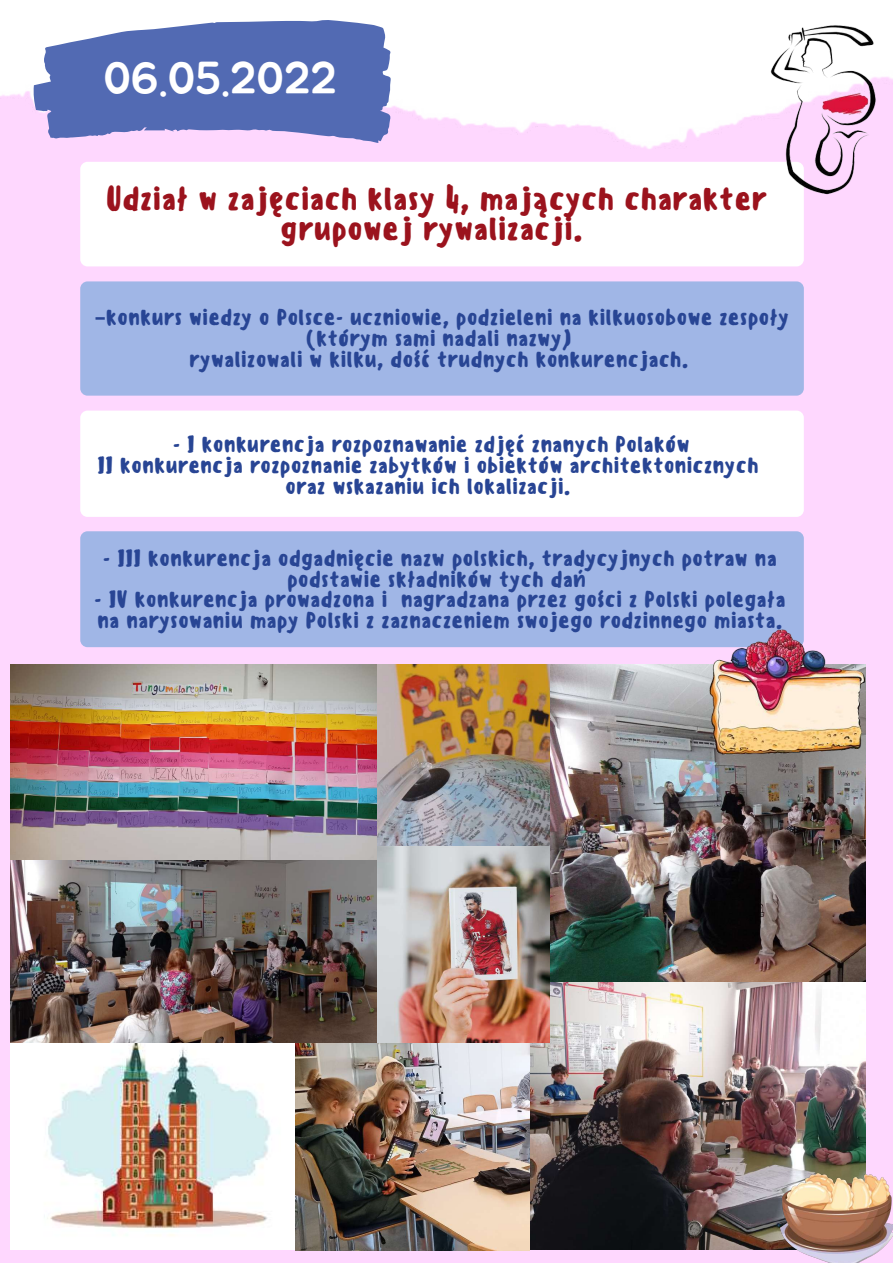
<style>
.page{position:relative;width:893px;height:1263px;background:#fed7fe}
.page>*{position:absolute;margin:0;border:0;box-sizing:border-box;transform-origin:0 0}
.t1{font:45px "Jua";color:#fff}
.t2{font:500 31.95px/30.4px "Sensei";color:#9b131d;text-align:center}
.t3{font:500 22.05px/20.9px "Sensei";color:#284594;text-align:center}
.s1{font-family:"Noto Sans Gurmukhi";font-weight:700}
</style>
<div class="page">
<div style="left:80px;top:162px;width:724px;height:104px;background:#fff;border-radius:7px"></div>
<div style="left:80px;top:281px;width:724px;height:115px;background:#a0b6e6;border-radius:7px"></div>
<div style="left:80px;top:531px;width:724px;height:116px;background:#a0b6e6;border-radius:7px"></div>
<img style="left:0;top:0;width:733px;height:149px">
<svg style="left:33px;top:19px;width:358px;height:124px;background:#7181c0"></svg>
<div style="left:80px;top:411px;width:724px;height:106px;background:#fff;border-radius:7px"></div>
<img style="left:10px;top:1043px;width:286px;height:207px">
<img style="left:733px;top:0;width:160px;height:195px">
<img style="left:549px;top:664px;width:317px;height:318px">
<img style="left:690px;top:610px;width:176px;height:167px">
<img style="left:296px;top:1043px;width:234px;height:207px">
<img style="left:10px;top:859px;width:367px;height:184px">
<img style="left:10px;top:664px;width:367px;height:195px">
<img style="left:530px;top:982px;width:336px;height:267px">
<img style="left:780px;top:1174px;width:113px;height:89px">
<img style="left:377px;top:664px;width:172px;height:379px">
<h1 class="t1" style="left:103px;top:58px;width:235px">06.05.2022</h1>
<h2 class="t2" style="left:106px;top:183px;width:662px">Udział w zajęciach klasy 4, mających charakter grupowej rywalizacji.</h2>
<p class="t3" style="left:95px;top:307px;width:695px"><span class="s1">–</span>konkurs wiedzy o Polsce- uczniowie, podzieleni na kilkuosobowe zespoły (którym sami nadali nazwy)<br>rywalizowali w kilku, dość trudnych konkurencjach.</p>
<p class="t3" style="left:97px;top:434px;width:663px">- I konkurencja rozpoznawanie zdjęć znanych Polaków<br>II konkurencja rozpoznanie zabytków i obiektów architektonicznych oraz wskazaniu ich lokalizacji.</p>
<p class="t3" style="left:103px;top:548px;width:675px">- III konkurencja odgadnięcie nazw polskich, tradycyjnych potraw na podstawie składników tych dań</p>
<p class="t3" style="left:94px;top:589px;width:693px;text-align:left">- IV konkurencja prowadzona i nagradzana przez gości z Polski polegała na narysowaniu mapy Polski z zaznaczeniem swojego rodzinnego miasta.</p>
</div>
